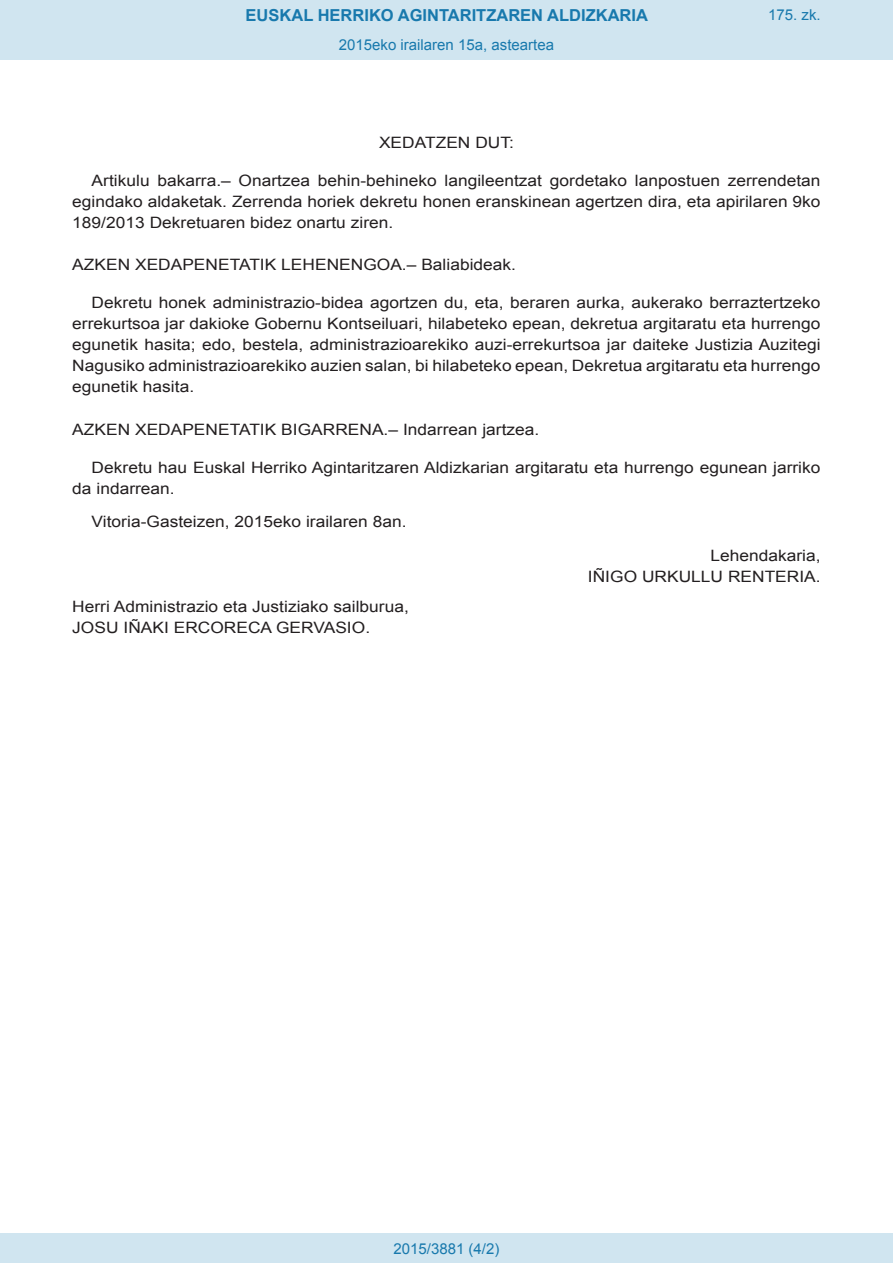
<style>
.page{position:relative;width:893px;height:1263px;background:#fff}
.page>*{position:absolute;margin:0;border:0;box-sizing:border-box;transform-origin:0 0}
.t1{font:700 16.5px "Arial";color:#1879ad}
.BOPVDetalle{font:15.6px/21px "Arial";color:#231f20;text-align:justify;scale:1.11 1}
.BOPVDisposicionTitul{font:15.6px "Arial";color:#231f20;scale:1.11 1}
.BOPVFirmaPuesto{font:15.6px "Arial";color:#231f20;scale:1.11 1}
.BOPVFirmaLugFec{font:15.6px "Arial";color:#231f20;scale:1.11 1}
.BOPVFirmaNombre{font:15.6px "Arial";color:#231f20;scale:1.11 1}
.BOPVNombreLehen2{font:15.6px "Arial";color:#231f20;scale:1.11 1}
.BOPVPuestoLehen2{font:15.6px "Arial";color:#231f20;scale:1.11 1}
.BOPVClave{font:15.6px "Arial";color:#231f20;scale:1.11 1}
.Paginacion_Centro{font:15px "Arial";color:#1879ad}
</style>
<div class="page">
<div style="left:0;top:0;width:893px;height:60px;background:#d0e5f0"></div>
<div style="left:0;top:1233px;width:893px;height:30px;background:#d0e5f0"></div>
<p class="t1" style="left:246px;top:4px;width:404px">EUSKAL HERRIKO AGINTARITZAREN ALDIZKARIA</p>
<p class="Paginacion_Centro" style="left:339px;top:35px;width:217px">2015eko irailaren 15a, asteartea</p>
<p class="Paginacion_Centro" style="left:768px;top:5px;width:54px">175. zk.</p>
<p class="BOPVClave" style="left:379px;top:132px;width:123px">XEDATZEN DUT:</p>
<p class="BOPVDetalle" style="left:72px;top:170px;width:676px;text-indent:19px">Artikulu bakarra.– Onartzea behin-behineko langileentzat gordetako lanpostuen zerrendetan egindako aldaketak. Zerrenda horiek dekretu honen eranskinean agertzen dira, eta apirilaren 9ko 189/2013 Dekretuaren bidez onartu ziren.</p>
<p class="BOPVDisposicionTitul" style="left:72px;top:255px;width:401px">AZKEN XEDAPENETATIK LEHENENGOA.– Baliabideak.</p>
<p class="BOPVDetalle" style="left:72px;top:293px;width:676px;text-indent:19px">Dekretu honek administrazio-bidea agortzen du, eta, beraren aurka, aukerako berraztertzeko errekurtsoa jar dakioke Gobernu Kontseiluari, hilabeteko epean, dekretua argitaratu eta hurrengo egunetik hasita; edo, bestela, administrazioarekiko auzi-errekurtsoa jar daiteke Justizia Auzitegi Nagusiko administrazioarekiko auzien salan, bi hilabeteko epean, Dekretua argitaratu eta hurrengo egunetik hasita.</p>
<p class="BOPVDisposicionTitul" style="left:72px;top:419px;width:422px">AZKEN XEDAPENETATIK BIGARRENA.– Indarrean jartzea.</p>
<p class="BOPVDetalle" style="left:72px;top:457px;width:676px;text-indent:19px">Dekretu hau Euskal Herriko Agintaritzaren Aldizkarian argitaratu eta hurrengo egunean jarriko da indarrean.</p>
<p class="BOPVFirmaLugFec" style="left:92px;top:512px;width:285px">Vitoria-Gasteizen, 2015eko irailaren 8an.</p>
<p class="BOPVPuestoLehen2" style="left:710px;top:545px;width:101px">Lehendakaria,</p>
<p class="BOPVNombreLehen2" style="left:588px;top:566px;width:211px">IÑIGO URKULLU RENTERIA.</p>
<p class="BOPVFirmaPuesto" style="left:72px;top:596px;width:305px">Herri Administrazio eta Justiziako sailburua,</p>
<p class="BOPVFirmaNombre" style="left:72px;top:617px;width:270px">JOSU IÑAKI ERCORECA GERVASIO.</p>
<p class="Paginacion_Centro" style="left:393px;top:1238px;width:107px">2015/3881 (4/2)</p>
</div>
